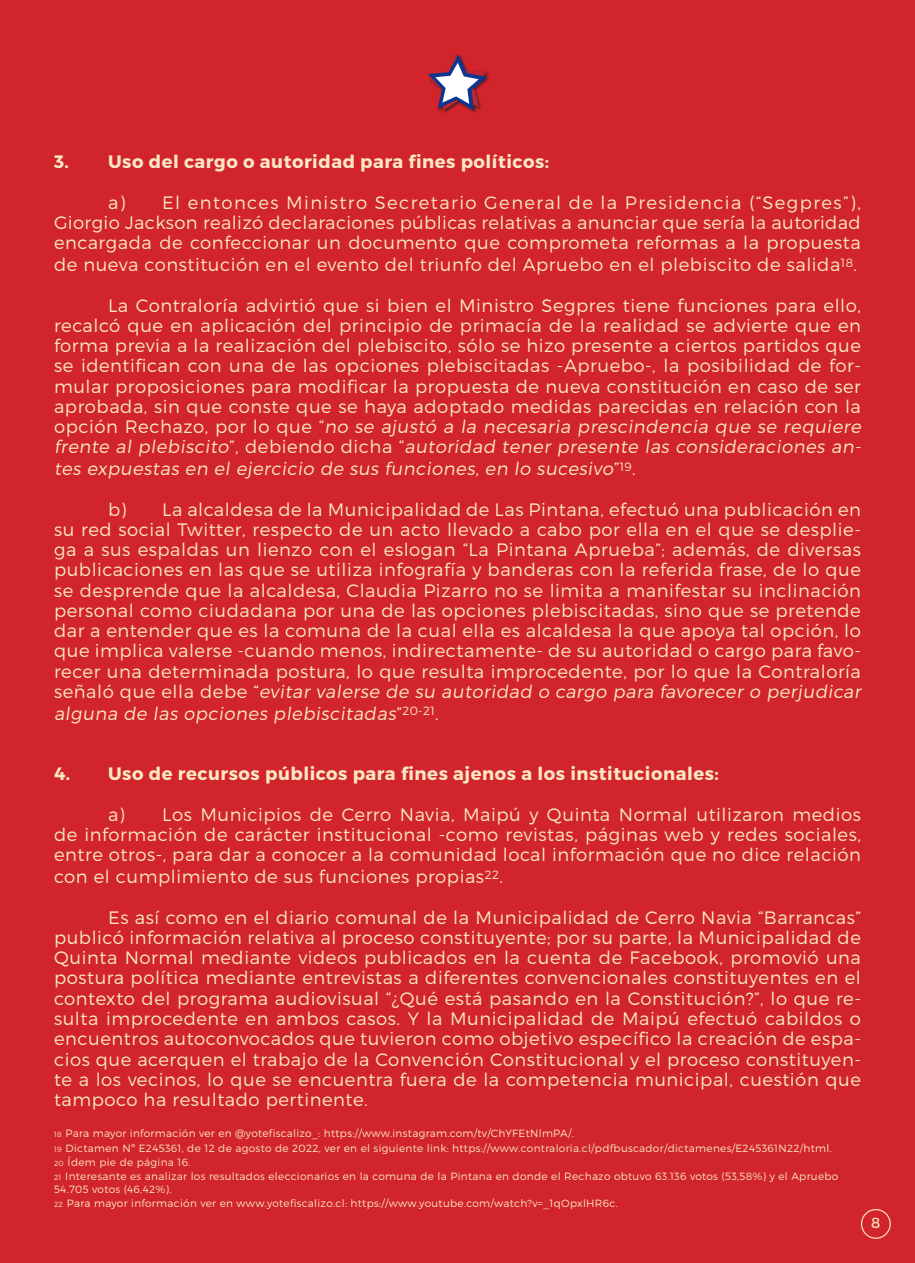
<style>
.page{position:relative;width:915px;height:1263px;background:#fff}
.page>*{position:absolute;margin:0;border:0;box-sizing:border-box;transform-origin:0 0}
.t1{font:18px/20.4px "Trueno Lt";letter-spacing:.03em;color:#fbe7c4;text-align:justify}
.t2{font:18px "Trueno Bd";letter-spacing:.03em;color:#fbe7c4}
.t3{font:18px "Trueno Lt";letter-spacing:.08em;color:#fbe7c4}
.t4{font:14.7px "Trueno Rg";color:#fae3ba}
.t5{font:10.5px/12.6px "Trueno Lt";letter-spacing:.03em;color:#fbe7c4}
.s1{font-family:"Trueno Lt It"}
.s2{font-size:7.5px}
</style>
<div class="page">
<div style="left:0;top:0;width:914px;height:1263px;background:#d1242b"></div>
<div style="left:427px;top:53px;width:63px;height:61px;background:#231f20;opacity:.75"></div>
<svg style="left:428px;top:54px;width:59px;height:57px"></svg>
<div style="left:860px;top:1209px;width:30px;height:30px;border:1px solid #fae3ba;border-radius:50%"></div>
<p class="t2" style="left:54px;top:151px;width:496px">3. Uso del cargo o autoridad para fines políticos:</p>
<p class="t3" style="left:108px;top:191px;width:754px">a) El entonces Ministro Secretario General de la Presidencia (“Segpres”),</p>
<p class="t1" style="left:54px;top:212px;width:808px;line-height:21px">Giorgio Jackson realizó declaraciones públicas relativas a anunciar que sería la autoridad encargada de confeccionar un documento que comprometa reformas a la propuesta de nueva constitución en el evento del triunfo del Apruebo en el plebiscito de salida<sup>18</sup>.</p>
<p class="t1" style="left:54px;top:295px;width:808px;text-indent:54px">La Contraloría advirtió que si bien el Ministro Segpres tiene funciones para ello, recalcó que en aplicación del principio de primacía de la realidad se advierte que en forma previa a la realización del plebiscito, sólo se hizo presente a ciertos partidos que se identifican con una de las opciones plebiscitadas -Apruebo-, la posibilidad de for&shy;mular proposiciones para modificar la propuesta de nueva constitución en caso de ser aprobada, sin que conste que se haya adoptado medidas parecidas en relación con la opción Rechazo, por lo que “<span class="s1">no se ajustó a la necesaria prescindencia que se requiere frente al plebiscito</span>”, debiendo dicha “<span class="s1">autoridad tener presente las consideraciones an&shy;tes expuestas en el ejercicio de sus funciones, en lo sucesivo</span>”<sup>19</sup>.</p>
<p class="t1" style="left:54px;top:499px;width:808px;text-indent:54px">b) La alcaldesa de la Municipalidad de Las Pintana, efectuó una publicación en su red social Twitter, respecto de un acto llevado a cabo por ella en el que se desplie&shy;ga a sus espaldas un lienzo con el eslogan “La Pintana Aprueba”; además, de diversas publicaciones en las que se utiliza infografía y banderas con la referida frase, de lo que se desprende que la alcaldesa, Claudia Pizarro no se limita a manifestar su inclinación personal como ciudadana por una de las opciones plebiscitadas, sino que se pretende dar a entender que es la comuna de la cual ella es alcaldesa la que apoya tal opción, lo que implica valerse -cuando menos, indirectamente- de su autoridad o cargo para favo&shy;recer una determinada postura, lo que resulta improcedente, por lo que la Contraloría señaló que ella debe “<span class="s1">evitar valerse de su autoridad o cargo para favorecer o perjudicar alguna de las opciones plebiscitadas</span>”<sup>20-21</sup>.</p>
<p class="t2" style="left:54px;top:763px;width:666px">4. Uso de recursos públicos para fines ajenos a los institucionales:</p>
<p class="t1" style="left:54px;top:804px;width:808px;text-indent:54px">a) Los Municipios de Cerro Navia, Maipú y Quinta Normal utilizaron medios de información de carácter institucional -como revistas, páginas web y redes sociales, entre otros-, para dar a conocer a la comunidad local información que no dice relación con el cumplimiento de sus funciones propias<sup>22</sup>.</p>
<p class="t1" style="left:54px;top:907px;width:808px;text-indent:54px">Es así como en el diario comunal de la Municipalidad de Cerro Navia “Barrancas” publicó información relativa al proceso constituyente; por su parte, la Municipalidad de Quinta Normal mediante videos publicados en la cuenta de Facebook, promovió una postura política mediante entrevistas a diferentes convencionales constituyentes en el contexto del programa audiovisual “¿Qué está pasando en la Constitución?”, lo que re&shy;sulta improcedente en ambos casos. Y la Municipalidad de Maipú efectuó cabildos o encuentros autoconvocados que tuvieron como objetivo específico la creación de espa&shy;cios que acerquen el trabajo de la Convención Constitucional y el proceso constituyen&shy;te a los vecinos, lo que se encuentra fuera de la competencia municipal, cuestión que tampoco ha resultado pertinente.</p>
<p class="t5" style="left:54px;top:1127px;width:521px"><span class="s2">18</span> Para mayor información ver en @yotefiscalizo_: https://www.instagram.com/tv/ChYFEtNlmPA/.</p>
<p class="t5" style="left:54px;top:1141px;width:779px"><span class="s2">19</span> Dictamen Nº E245361, de 12 de agosto de 2022, ver en el siguiente link: https://www.contraloria.cl/pdfbuscador/dictamenes/E245361N22/html.</p>
<p class="t5" style="left:54px;top:1156px;width:138px"><span class="s2">20</span> Ídem pie de página 16.</p>
<p class="t5" style="left:54px;top:1170px;width:785px"><span class="s2">21</span> Interesante es analizar los resultados eleccionarios en la comuna de la Pintana en donde el Rechazo obtuvo 63.136 votos (53,58%) y el Apruebo<br>54.705 votos (46,42%).</p>
<p class="t5" style="left:54px;top:1197px;width:565px"><span class="s2">22</span> Para mayor información ver en www.yotefiscalizo.cl: https://www.youtube.com/watch?v=_1qOpxlHR6c.</p>
<p class="t4" style="left:870px;top:1214px;width:11px">8</p>
</div>
